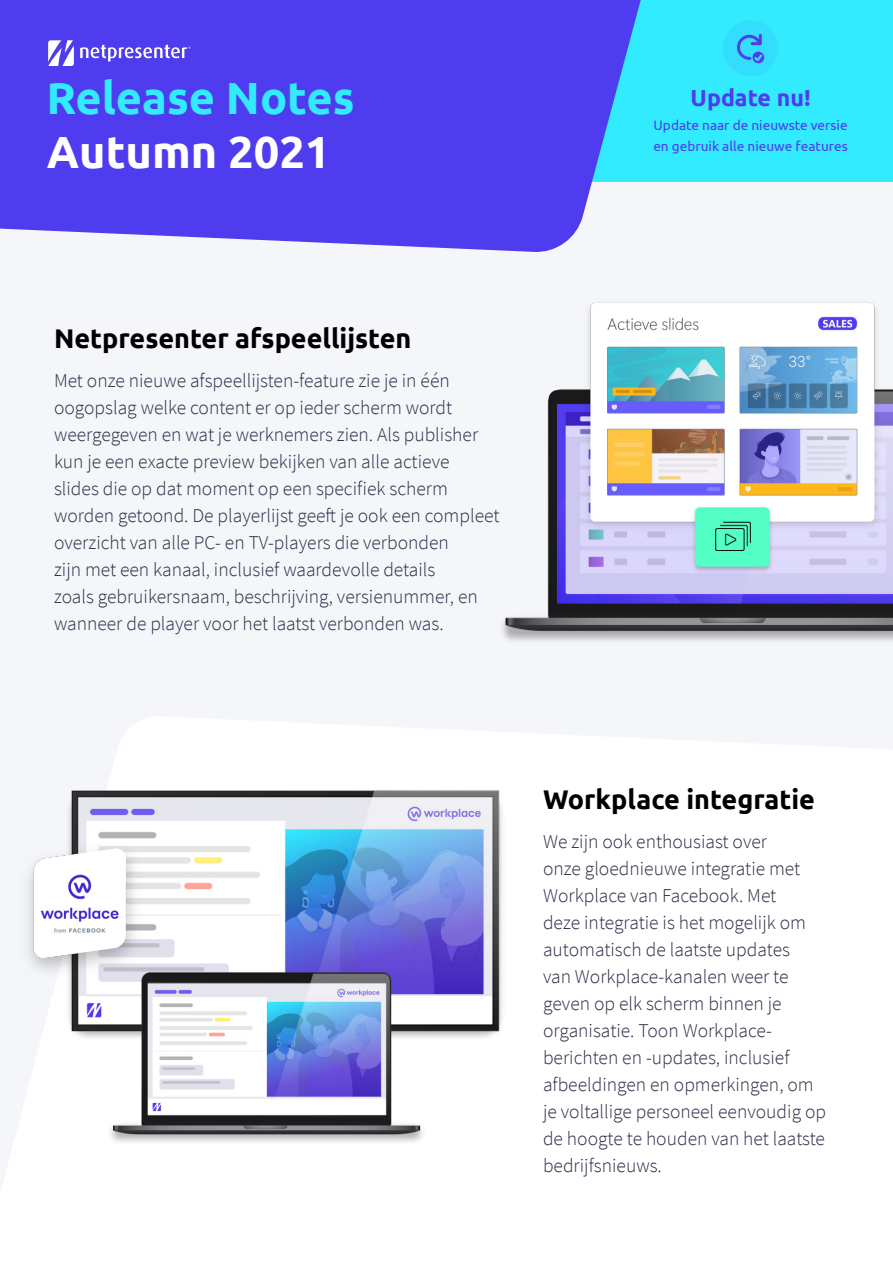
<style>
.page{position:relative;width:893px;height:1263px;background:#fff}
.page>*{position:absolute;margin:0;border:0;box-sizing:border-box;transform-origin:0 0}
.body{font:700 45px "Ubuntu";color:#33ebff}
.body-2{font:700 45px "Ubuntu";color:#fff}
.body-3{font:700 27px "Ubuntu";color:#000}
.body-4{font:700 23.1px "Ubuntu";color:#4f3cee}
.body-5{font:300 19.5px/27px "Source Sans Pro";color:#2c2a44}
.body-6{font:13.65px/21.8px "Ubuntu";color:#4f3cee}
</style>
<div class="page">
<div style="left:0;top:170px;width:893px;height:1042px;background:#f4f6fa"></div>
<div style="left:0;top:733px;width:893px;height:479px;background:#fff"></div>
<img style="left:20px;top:717px;width:494px;height:487px">
<img style="left:502px;top:302px;width:391px;height:339px">
<div style="left:480px;top:0;width:413px;height:181px;background:#33ebff"></div>
<div style="left:723px;top:20px;width:55px;height:56px;background:#35ddfd;border-radius:50%"></div>
<svg style="left:0;top:0;width:705px;height:252px;fill:#4f3cee"></svg>
<svg style="left:48px;top:40px;width:26px;height:26px"></svg>
<svg style="left:80px;top:45px;width:110px;height:17px"></svg>
<svg style="left:737px;top:34px;width:27px;height:29px"></svg>
<p class="body" style="left:46px;top:71px;width:309px">Release Notes</p>
<p class="body-2" style="left:47px;top:125px;width:285px">Autumn 2021</p>
<p class="body-4" style="left:691px;top:84px;width:122px">Update nu!</p>
<p class="body-6" style="left:653px;top:113px;width:196px">Update naar de nieuwste versie en gebruik alle nieuwe features</p>
<p class="body-3" style="left:54px;top:322px;width:359px">Netpresenter afspeellijsten</p>
<p class="body-5" style="left:54px;top:367px;width:447px">Met onze nieuwe afspeellijsten-feature zie je in één oogopslag welke content er op ieder scherm wordt weergegeven en wat je werknemers zien. Als publisher kun je een exacte preview bekijken van alle actieve slides die op dat moment op een specifiek scherm worden getoond. De playerlijst geeft je ook een compleet overzicht van alle PC- en TV-players die verbonden<br>zijn met een kanaal, inclusief waardevolle details<br>zoals gebruikersnaam, beschrijving, versienummer, en wanneer de player voor het laatst verbonden was.</p>
<p class="body-3" style="left:543px;top:783px;width:273px">Workplace integratie</p>
<p class="body-5" style="left:543px;top:828px;width:285px">We zijn ook enthousiast over<br>onze gloednieuwe integratie met<br>Workplace van Facebook. Met<br>deze integratie is het mogelijk om automatisch de laatste updates<br>van Workplace-kanalen weer te geven op elk scherm binnen je organisatie. Toon Workplace&shy;berichten en -updates, inclusief afbeeldingen en opmerkingen, om je voltallige personeel eenvoudig op de hoogte te houden van het laatste bedrijfsnieuws.</p>
</div>
